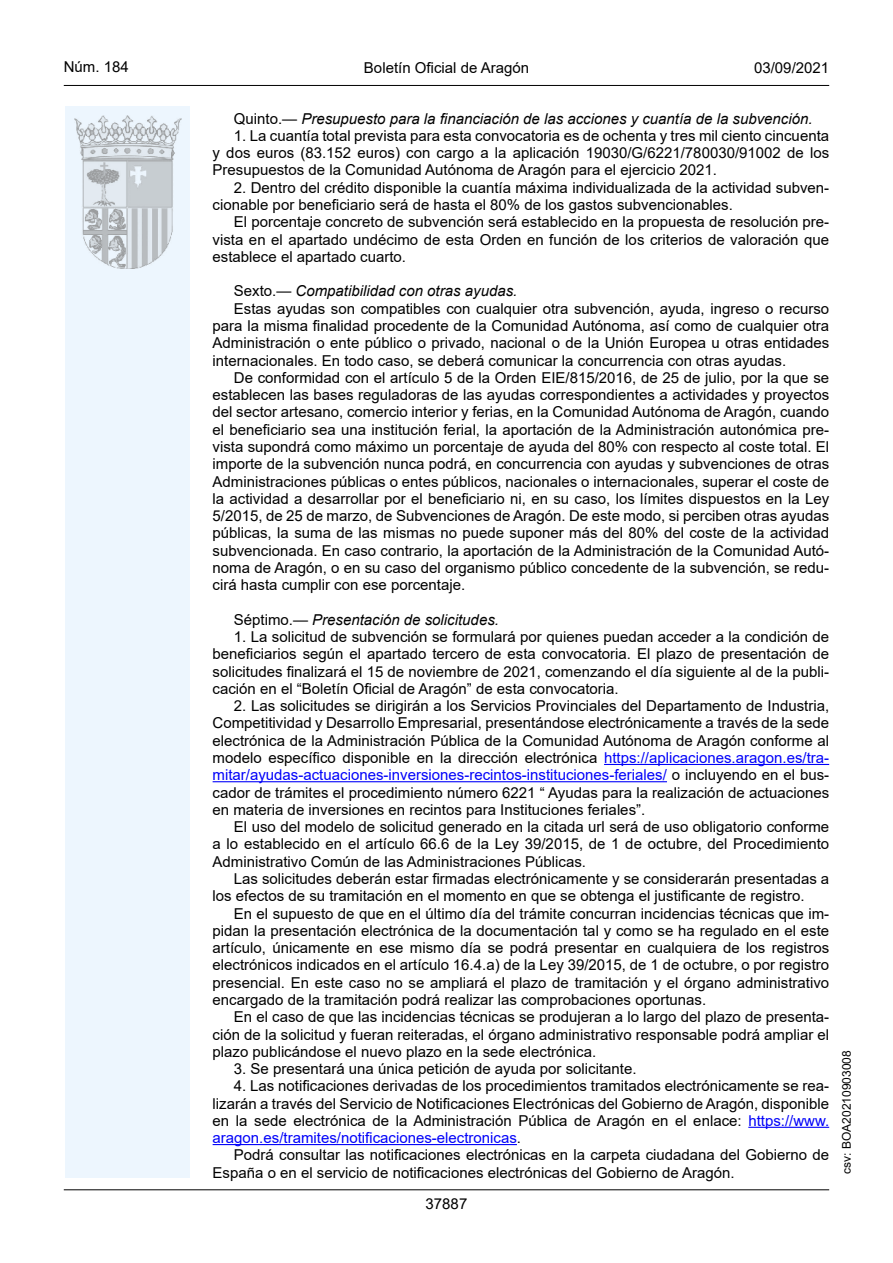
<style>
.page{position:relative;width:893px;height:1263px;background:#fff}
.page>*{position:absolute;margin:0;border:0;box-sizing:border-box;transform-origin:0 0}
.inicio_de_parrafo{font:15px/17.2px "Arial";color:#000;text-align:justify}
.inicio_de_parrafo-2{font:italic 15px "Arial";color:#000}
.inicio_de_parrafo-3{font:15px "Arial Italic MT2";color:#000}
.estilo_head-c{font:15px "Arial";color:#000}
.estilo_head-d{font:15px "Arial MT2";color:#000}
.estilo_head-i{font:15px "Arial MT2";color:#000}
.numero_pagina{font:15px "Arial MT2";color:#000}
.estilo_head-i-2{font:12px "Arial MT2";color:#000}
.s1{font-style:normal}
.s2{font-family:"Arial"}
.s3{color:#0000fa}
.s4{font-family:"Arial MT2"}
</style>
<div class="page">
<div style="left:65px;top:106px;width:125px;height:1072px;background:#edf6fe"></div>
<img style="left:75px;top:115px;width:106px;height:153px">
<hr style="left:64px;top:85px;width:765px;height:1px;background:#000">
<hr style="left:64px;top:1189px;width:765px;height:1px;background:#000">
<hr style="left:604px;top:764px;width:225px;height:1px;background:#0000fa">
<hr style="left:213px;top:781px;width:454px;height:1px;background:#0000fa">
<hr style="left:748px;top:1127px;width:81px;height:1px;background:#0000fa">
<hr style="left:213px;top:1144px;width:304px;height:1px;background:#0000fa">
<p class="estilo_head-i" style="left:64px;top:57px;width:67px">Núm. 184</p>
<p class="estilo_head-c" style="left:364px;top:57px;width:167px">Boletín Oficial de Aragón</p>
<p class="estilo_head-d" style="left:754px;top:57px;width:77px">03/09/2021</p>
<p class="inicio_de_parrafo-2" style="left:234px;top:109px;width:580px"><span class="s1">Quinto.—</span> Presupuesto para la financiación de las acciones y cuantía de la subvención.</p>
<p class="inicio_de_parrafo" style="left:213px;top:127px;width:618px;text-indent:21px">1. La cuantía total prevista para esta convocatoria es de ochenta y tres mil ciento cincuenta y dos euros (83.152 euros) con cargo a la aplicación 19030/G/6221/780030/91002 de los Presupuestos de la Comunidad Autónoma de Aragón para el ejercicio 2021.</p>
<p class="inicio_de_parrafo" style="left:213px;top:179px;width:618px;text-indent:21px">2. Dentro del crédito disponible la cuantía máxima individualizada de la actividad subven&shy;cionable por beneficiario será de hasta el 80% de los gastos subvencionables.</p>
<p class="inicio_de_parrafo" style="left:213px;top:213px;width:618px;text-indent:21px">El porcentaje concreto de subvención será establecido en la propuesta de resolución pre&shy;vista en el apartado undécimo de esta Orden en función de los criterios de valoración que establece el apartado cuarto.</p>
<p class="inicio_de_parrafo-3" style="left:234px;top:281px;width:285px"><span class="s2">Sexto.—</span> Compatibilidad con otras ayudas.</p>
<p class="inicio_de_parrafo" style="left:213px;top:300px;width:618px;text-indent:21px">Estas ayudas son compatibles con cualquier otra subvención, ayuda, ingreso o recurso para la misma finalidad procedente de la Comunidad Autónoma, así como de cualquier otra Administración o ente público o privado, nacional o de la Unión Europea u otras entidades internacionales. En todo caso, se deberá comunicar la concurrencia con otras ayudas.</p>
<p class="inicio_de_parrafo" style="left:213px;top:369px;width:618px;text-indent:21px">De conformidad con el artículo 5 de la Orden EIE/815/2016, de 25 de julio, por la que se establecen las bases reguladoras de las ayudas correspondientes a actividades y proyectos del sector artesano, comercio interior y ferias, en la Comunidad Autónoma de Aragón, cuando el beneficiario sea una institución ferial, la aportación de la Administración autonómica pre&shy;vista supondrá como máximo un porcentaje de ayuda del 80% con respecto al coste total. El importe de la subvención nunca podrá, en concurrencia con ayudas y subvenciones de otras Administraciones públicas o entes públicos, nacionales o internacionales, superar el coste de la actividad a desarrollar por el beneficiario ni, en su caso, los límites dispuestos en la Ley 5/2015, de 25 de marzo, de Subvenciones de Aragón. De este modo, si perciben otras ayudas públicas, la suma de las mismas no puede suponer más del 80% del coste de la actividad subvencionada. En caso contrario, la aportación de la Administración de la Comunidad Autó&shy;noma de Aragón, o en su caso del organismo público concedente de la subvención, se redu&shy;cirá hasta cumplir con ese porcentaje.</p>
<p class="inicio_de_parrafo-3" style="left:234px;top:610px;width:267px"><span class="s2">Séptimo.—</span> Presentación de solicitudes.</p>
<p class="inicio_de_parrafo" style="left:213px;top:628px;width:618px;text-indent:21px">1. La solicitud de subvención se formulará por quienes puedan acceder a la condición de beneficiarios según el apartado tercero de esta convocatoria. El plazo de presentación de solicitudes finalizará el 15 de noviembre de 2021, comenzando el día siguiente al de la publi&shy;cación en el “Boletín Oficial de Aragón” de esta convocatoria.</p>
<p class="inicio_de_parrafo" style="left:213px;top:697px;width:618px;text-indent:21px">2. Las solicitudes se dirigirán a los Servicios Provinciales del Departamento de Industria, Competitividad y Desarrollo Empresarial, presentándose electrónicamente a través de la sede electrónica de la Administración Pública de la Comunidad Autónoma de Aragón conforme al modelo específico disponible en la dirección electrónica <span class="s3">https://aplicaciones.aragon.es/tra&shy;mitar/ayudas-actuaciones-inversiones-recintos-instituciones-feriales/</span> o incluyendo en el bus&shy;cador de trámites el procedimiento número 6221 “ Ayudas para la realización de actuaciones en materia de inversiones en recintos para Instituciones feriales”.</p>
<p class="inicio_de_parrafo" style="left:213px;top:818px;width:618px;text-indent:21px">El uso del modelo de solicitud generado en la citada url será de uso obligatorio conforme a lo establecido en el artículo 66.6 de la Ley 39/2015, de 1 de octubre, del Procedimiento Administrativo Común de las Administraciones Públicas.</p>
<p class="inicio_de_parrafo" style="left:213px;top:870px;width:618px;text-indent:21px">Las solicitudes deberán estar firmadas electrónicamente y se considerarán presentadas a los efectos de su tramitación en el momento en que se obtenga el justificante de registro.</p>
<p class="inicio_de_parrafo" style="left:213px;top:904px;width:618px;text-indent:21px">En el supuesto de que en el último día del trámite concurran incidencias técnicas que im&shy;pidan la presentación electrónica de la documentación tal y como se ha regulado en el este artículo, únicamente en ese mismo día se podrá presentar en cualquiera de los registros electrónicos indicados en el artículo 16.4.a) de la Ley 39/2015, de 1 de octubre, o por registro presencial. En este caso no se ampliará el plazo de tramitación y el órgano administrativo encargado de la tramitación podrá realizar las comprobaciones oportunas.</p>
<p class="inicio_de_parrafo" style="left:213px;top:1008px;width:618px;text-indent:21px">En el caso de que las incidencias técnicas se produjeran a lo largo del plazo de presenta&shy;ción de la solicitud y fueran reiteradas, el órgano administrativo responsable podrá ampliar el plazo publicándose el nuevo plazo en la sede electrónica.</p>
<p class="inicio_de_parrafo" style="left:234px;top:1060px;width:404px">3. Se presentará una única petición de ayuda por solicitante.</p>
<p class="inicio_de_parrafo" style="left:213px;top:1077px;width:618px;text-indent:21px">4. Las notificaciones derivadas de los procedimientos tramitados electrónicamente se rea&shy;lizarán a través del Servicio de Notificaciones Electrónicas del Gobierno de Aragón, disponible en la sede electrónica de la Administración Pública de Aragón en el enlace: <span class="s3">https://www. aragon.es/tramites/notificaciones-electronicas</span><span class="s4">.</span></p>
<p class="inicio_de_parrafo" style="left:213px;top:1146px;width:618px;text-indent:21px">Podrá consultar las notificaciones electrónicas en la carpeta ciudadana del Gobierno de<br>España o en el servicio de notificaciones electrónicas del Gobierno de Aragón.</p>
<p class="numero_pagina" style="left:426px;top:1193px;width:43px">37887</p>
<p class="estilo_head-i-2" style="left:838px;top:1174px;width:125px;rotate:-90deg">csv: BOA20210903008</p>
</div>
